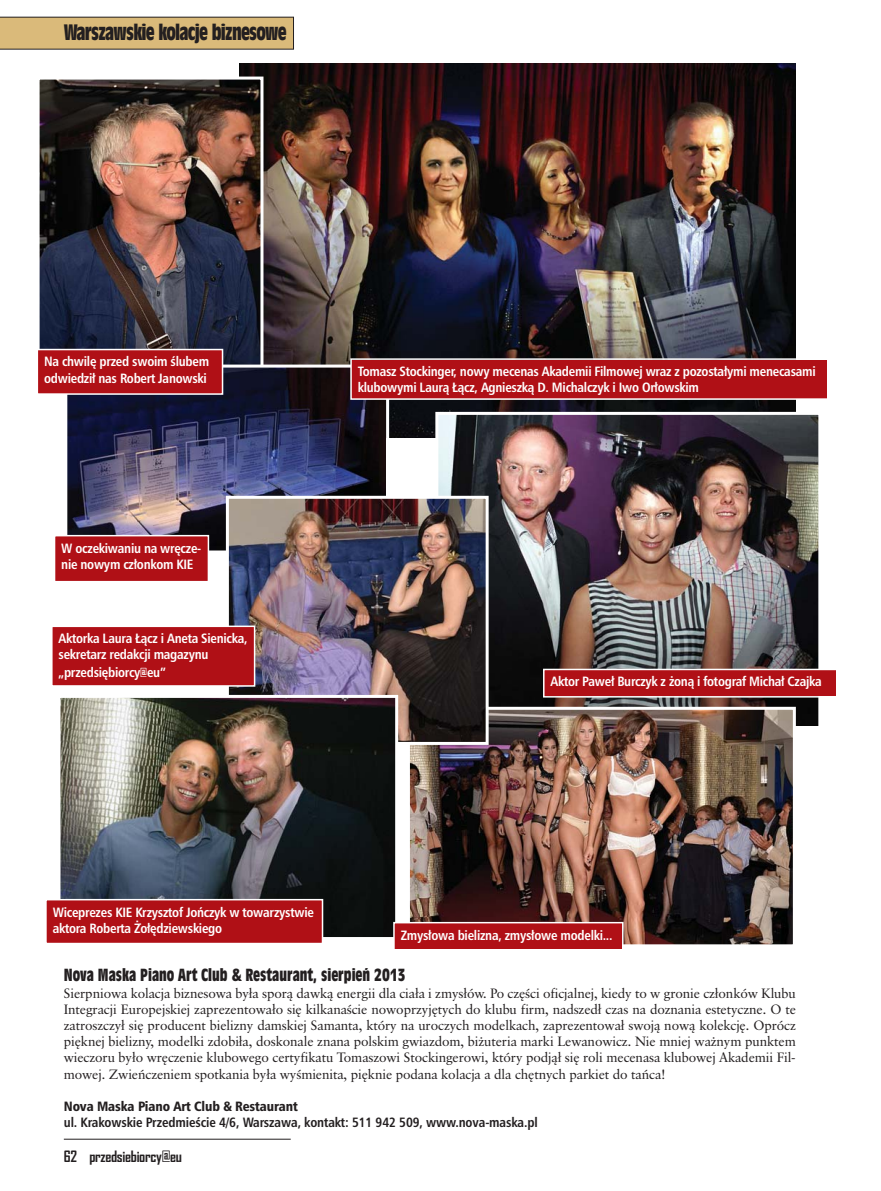
<style>
.page{position:relative;width:881px;height:1191px;background:#fff}
.page>*{position:absolute;margin:0;border:0;box-sizing:border-box;transform-origin:0 0}
.t1{font:21px "Incised 901 Bd Cn EU";letter-spacing:-.035em;color:#231f20}
.t2{font:16.5px "Incised 901 Bd Cn EU";color:#231f20}
.t3{font:700 15px "Agency FB";letter-spacing:-.02em;color:#231f20}
.t4{font:13.5px/16.2px "Classical Garamond TL";letter-spacing:-.01em;color:#231f20;text-align:justify}
.t5{font:700 13.5px/16.2px "Humnst 777 Cn EU";letter-spacing:-.02em;color:#fff}
.t6{font:700 13.5px "Humnst 777 Cn EU";letter-spacing:-.01em;color:#231f20}
.t7{font:13.5px "Humnst 777 Blk Cn EU";letter-spacing:-.01em;color:#231f20}
.t8{font:13.5px "Microsoft Sans Serif";color:#fff}
.s1{font-family:"Agency FB";font-size:12px}
</style>
<div class="page">
<div style="left:0;top:17px;width:293px;height:32px;background:#daba7a"></div>
<hr style="left:64px;top:1139px;width:226px;height:1px;background:#231f20">
<img style="left:239px;top:64px;width:556px;height:373px">
<img style="left:41px;top:81px;width:218px;height:283px">
<div style="left:37px;top:77px;width:226px;height:297px;border:3px solid #fff"></div>
<img style="left:439px;top:416px;width:378px;height:310px">
<div style="left:435px;top:412px;width:386px;height:322px;border:3px solid #fff"></div>
<img style="left:411px;top:711px;width:380px;height:232px">
<div style="left:407px;top:707px;width:388px;height:240px;border:3px solid #fff"></div>
<img style="left:68px;top:368px;width:317px;height:181px">
<div style="left:64px;top:364px;width:325px;height:189px;border:3px solid #fff"></div>
<div style="left:351px;top:360px;width:475px;height:38px;background:#b01016"></div>
<div style="left:350px;top:358px;width:478px;height:42px;border:2px solid #fff"></div>
<div style="left:544px;top:670px;width:291px;height:26px;background:#b01016"></div>
<div style="left:543px;top:668px;width:294px;height:29px;border:2px solid #fff"></div>
<div style="left:38px;top:350px;width:184px;height:43px;background:#b01016"></div>
<div style="left:37px;top:349px;width:186px;height:46px;border:2px solid #fff"></div>
<div style="left:55px;top:536px;width:152px;height:45px;background:#b01016"></div>
<div style="left:54px;top:535px;width:155px;height:47px;border:2px solid #fff"></div>
<img style="left:230px;top:500px;width:254px;height:241px">
<div style="left:226px;top:496px;width:262px;height:249px;border:3px solid #fff"></div>
<img style="left:61px;top:699px;width:333px;height:237px">
<div style="left:57px;top:695px;width:341px;height:245px;border:3px solid #fff"></div>
<div style="left:47px;top:900px;width:274px;height:42px;background:#b01016"></div>
<div style="left:45px;top:899px;width:278px;height:45px;border:2px solid #fff"></div>
<div style="left:53px;top:627px;width:201px;height:58px;background:#b01016"></div>
<div style="left:51px;top:625px;width:204px;height:61px;border:2px solid #fff"></div>
<div style="left:394px;top:923px;width:227px;height:26px;background:#b01016"></div>
<div style="left:393px;top:922px;width:230px;height:28px;border:2px solid #fff"></div>
<h1 class="t1" style="left:64px;top:23px;width:224px">Warszawskie kolacje biznesowe</h1>
<p class="t5" style="left:44px;top:355px;width:166px">Na chwilę przed swoim ślubem odwiedził nas Robert Janowski</p>
<p class="t5" style="left:61px;top:541px;width:141px">W oczekiwaniu na wręcze&shy;nie nowym członkom KIE</p>
<p class="t5" style="left:59px;top:631px;width:190px;line-height:16.8px">Aktorka Laura Łącz i Aneta Sienicka, sekretarz redakcji magazynu „przedsiębiorcy<span class="s1">@</span>eu”</p>
<p class="t5" style="left:357px;top:364px;width:459px">Tomasz Stockinger, nowy mecenas Akademii Filmowej wraz z pozostałymi menecasami klubowymi Laurą Łącz, Agnieszką D. Michalczyk i Iwo Orłowskim</p>
<p class="t5" style="left:550px;top:674px;width:272px">Aktor Paweł Burczyk z żoną i fotograf Michał Czajka</p>
<p class="t5" style="left:53px;top:905px;width:263px">Wiceprezes KIE Krzysztof Jończyk w towarzystwie aktora Roberta Żołędziewskiego</p>
<p class="t8" style="left:140px;top:920px;width:3px">̇</p>
<p class="t5" style="left:400px;top:928px;width:213px">Zmysłowa bielizna, zmysłowe modelki...</p>
<p class="t2" style="left:64px;top:968px;width:343px">Nova Maska Piano Art Club &amp; Restaurant, sierpień 2013</p>
<p class="t4" style="left:64px;top:986px;width:733px">Sierpniowa kolacja biznesowa była sporą dawką energii dla ciała i zmysłów. Po części oficjalnej, kiedy to w gronie członków Klubu Integracji Europejskiej zaprezentowało się kilkanaście nowoprzyjętych do klubu firm, nadszedł czas na doznania estetyczne. O te zatroszczył się producent bielizny damskiej Samanta, który na uroczych modelkach, zaprezentował swoją nową kolekcję. Oprócz pięknej bielizny, modelki zdobiła, doskonale znana polskim gwiazdom, biżuteria marki Lewanowicz. Nie mniej ważnym punktem wieczoru było wręczenie klubowego certyfikatu Tomaszowi Stockingerowi, który podjął się roli mecenasa klubowej Akademii Fil&shy;mowej. Zwieńczeniem spotkania była wyśmienita, pięknie podana kolacja a dla chętnych parkiet do tańca!</p>
<p class="t7" style="left:64px;top:1101px;width:235px">Nova Maska Piano Art Club &amp; Restaurant</p>
<p class="t6" style="left:64px;top:1117px;width:475px">ul. Krakowskie Przedmieście 4/6, Warszawa, kontakt: 511 942 509, www.nova-maska.pl</p>
<p class="t3" style="left:64px;top:1148px;width:120px">62 przedsiebiorcy@eu</p>
</div>
